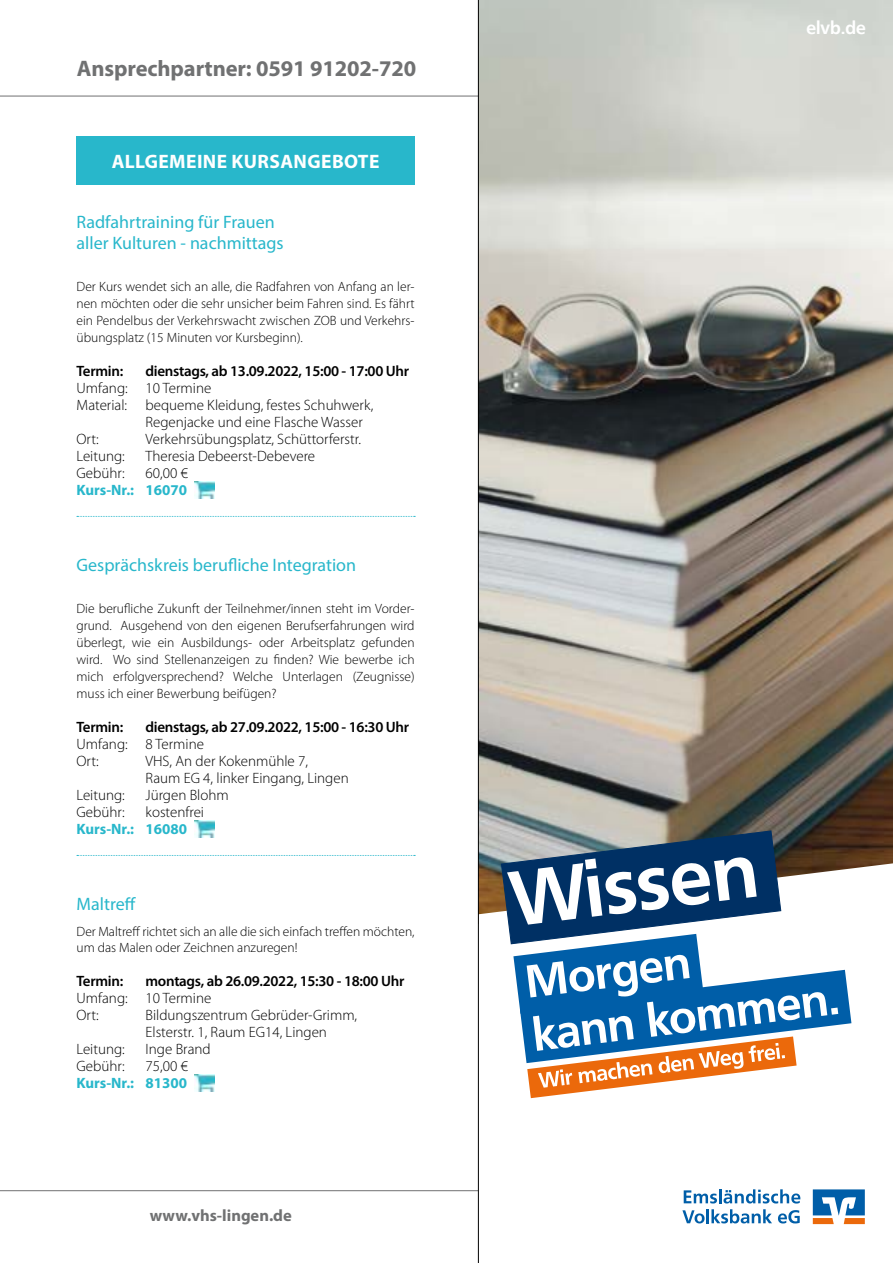
<style>
.page{position:relative;width:893px;height:1263px;background:#fff}
.page>*{position:absolute;margin:0;border:0;box-sizing:border-box;transform-origin:0 0}
.t1{font:700 76.95px "Frutiger VR";color:#fff}
.t2{font:700 22.5px "Myriad Pro";letter-spacing:-.005em;color:#707172}
.t3{font:700 19.5px "Myriad Pro";letter-spacing:.02em;color:#fff}
.t4{font:18px/21.6px "Myriad Pro";color:#28b7cb}
.t5{font:700 17.7px "Frutiger VR";color:#fff}
.t6{font:700 16.5px "Myriad Pro";color:#707172}
.t7{font:300 15px/17px "Myriad Pro";color:#000}
.t8{font:600 15px "Myriad Pro";letter-spacing:-.02em;color:#000}
.t9{font:700 15px "Myriad Pro";color:#28b7cb}
.t10{font:300 13.5px/17px "Myriad Pro";color:#000;text-align:justify}
</style>
<div class="page">
<hr style="left:0;top:1190px;width:816px;height:1px;background:#707172">
<hr style="left:0;top:96px;width:816px;height:1px;background:#707172">
<svg style="left:77px;top:516px;width:338px;height:1px"></svg>
<svg style="left:77px;top:855px;width:338px;height:1px"></svg>
<div style="left:77px;top:136px;width:338px;height:49px;background:#28b7cb"></div>
<img style="left:195px;top:481px;width:20px;height:17px">
<img style="left:195px;top:820px;width:20px;height:17px">
<img style="left:195px;top:1075px;width:20px;height:17px">
<img style="left:478px;top:0;width:415px;height:1263px">
<h2 class="t2" style="left:77px;top:54px;width:341px">Ansprechpartner: 0591 91202-720</h2>
<h3 class="t3" style="left:112px;top:148px;width:269px">ALLGEMEINE KURSANGEBOTE</h3>
<h3 class="t4" style="left:77px;top:210px;width:209px">Radfahrtraining für Frauen aller Kulturen - nachmittags</h3>
<p class="t10" style="left:77px;top:278px;width:340px">Der Kurs wendet sich an alle, die Radfahren von Anfang an ler&shy;nen möchten oder die sehr unsicher beim Fahren sind. Es fährt ein Pendelbus der Verkehrswacht zwischen ZOB und Verkehrs&shy;übungsplatz (15 Minuten vor Kursbeginn).</p>
<p class="t8" style="left:77px;top:363px;width:48px">Termin:</p>
<p class="t8" style="left:146px;top:363px;width:265px">dienstags, ab 13.09.2022, 15:00 - 17:00 Uhr</p>
<p class="t7" style="left:77px;top:379px;width:136px">Umfang: 10 Termine</p>
<p class="t7" style="left:77px;top:396px;width:298px">Material: bequeme Kleidung, festes Schuhwerk,</p>
<p class="t7" style="left:146px;top:413px;width:219px">Regenjacke und eine Flasche Wasser</p>
<p class="t7" style="left:77px;top:430px;width:24px">Ort:</p>
<p class="t7" style="left:146px;top:430px;width:217px">Verkehrsübungsplatz, Schüttorferstr.</p>
<p class="t7" style="left:77px;top:447px;width:50px">Leitung:</p>
<p class="t7" style="left:146px;top:447px;width:171px">Theresia Debeerst-Debevere</p>
<p class="t7" style="left:77px;top:464px;width:50px">Gebühr:</p>
<p class="t7" style="left:146px;top:464px;width:44px">60,00 €</p>
<p class="t9" style="left:77px;top:480px;width:112px">Kurs-Nr.: 16070</p>
<h3 class="t4" style="left:77px;top:553px;width:281px">Gesprächskreis berufliche Integration</h3>
<p class="t10" style="left:77px;top:600px;width:340px">Die berufliche Zukunft der Teilnehmer/innen steht im Vorder&shy;grund. Ausgehend von den eigenen Berufserfahrungen wird überlegt, wie ein Ausbildungs- oder Arbeitsplatz gefunden wird. Wo sind Stellenanzeigen zu finden? Wie bewerbe ich mich erfolgversprechend? Welche Unterlagen (Zeugnisse) muss ich einer Bewerbung beifügen?</p>
<p class="t8" style="left:77px;top:719px;width:48px">Termin:</p>
<p class="t8" style="left:146px;top:719px;width:265px">dienstags, ab 27.09.2022, 15:00 - 16:30 Uhr</p>
<p class="t7" style="left:77px;top:735px;width:129px">Umfang: 8 Termine<br>Ort:</p>
<p class="t7" style="left:146px;top:752px;width:205px">VHS, An der Kokenmühle 7,<br>Raum EG 4, linker Eingang, Lingen</p>
<p class="t7" style="left:77px;top:786px;width:50px">Leitung:</p>
<p class="t7" style="left:146px;top:786px;width:85px">Jürgen Blohm</p>
<p class="t7" style="left:77px;top:803px;width:50px">Gebühr:</p>
<p class="t7" style="left:146px;top:803px;width:60px">kostenfrei</p>
<p class="t9" style="left:77px;top:819px;width:112px">Kurs-Nr.: 16080</p>
<h3 class="t4" style="left:77px;top:892px;width:61px">Maltreff</h3>
<p class="t10" style="left:77px;top:922px;width:340px">Der Maltreff richtet sich an alle die sich einfach treffen möchten, um das Malen oder Zeichnen anzuregen!</p>
<p class="t8" style="left:77px;top:973px;width:48px">Termin:</p>
<p class="t8" style="left:146px;top:973px;width:260px">montags, ab 26.09.2022, 15:30 - 18:00 Uhr</p>
<p class="t7" style="left:77px;top:990px;width:136px">Umfang: 10 Termine<br>Ort:</p>
<p class="t7" style="left:146px;top:1007px;width:213px">Bildungszentrum Gebrüder-Grimm,<br>Elsterstr. 1, Raum EG14, Lingen</p>
<p class="t7" style="left:77px;top:1040px;width:50px">Leitung:</p>
<p class="t7" style="left:146px;top:1040px;width:67px">Inge Brand</p>
<p class="t7" style="left:77px;top:1057px;width:50px">Gebühr:</p>
<p class="t7" style="left:146px;top:1057px;width:44px">75,00 €</p>
<p class="t9" style="left:77px;top:1073px;width:112px">Kurs-Nr.: 81300</p>
<p class="t6" style="left:150px;top:1204px;width:144px">www.vhs-lingen.de</p>
<h3 class="t5" style="left:806px;top:18px;width:61px">elvb.de</h3>
<h1 class="t1" style="left:505px;top:854px;width:251px;rotate:-7deg">Wissen</h1>
</div>
